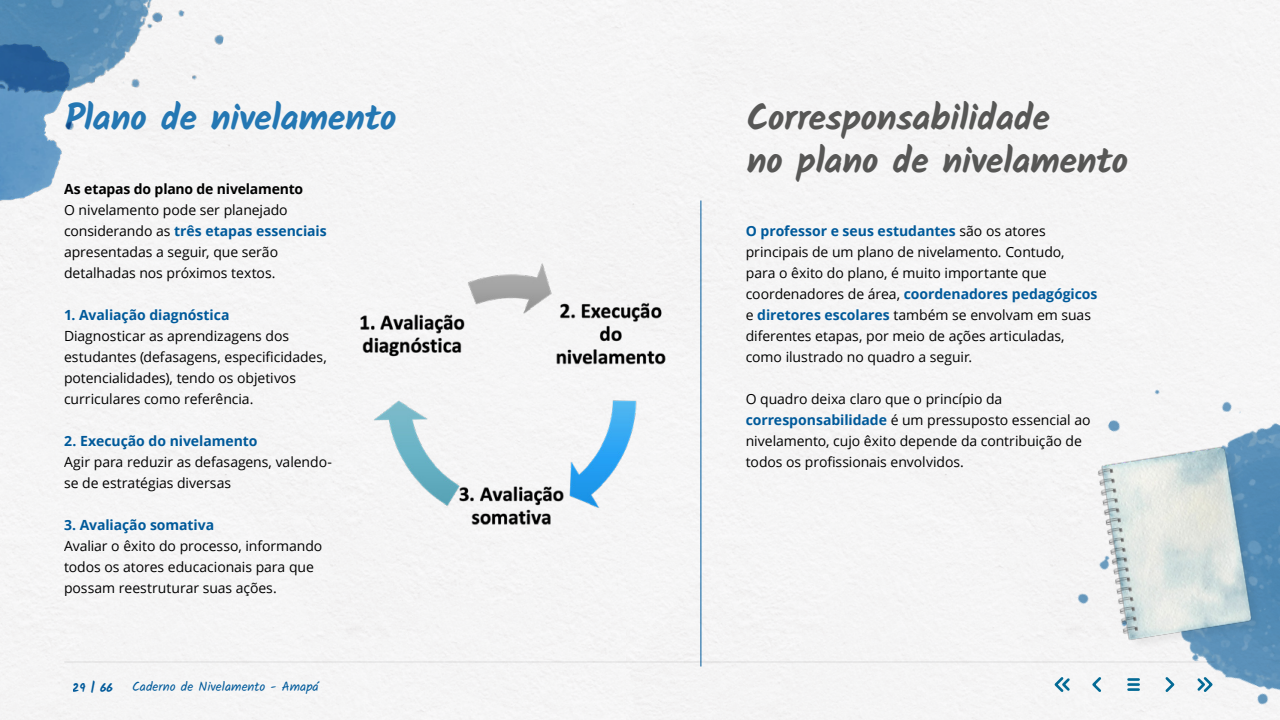
<style>
.page{position:relative;width:1280px;height:720px;background:#fff}
.page>*{position:absolute;margin:0;border:0;box-sizing:border-box;transform-origin:0 0}
.t1{font:700 36px/42px "Kalam";letter-spacing:-.01em;color:#575756}
.t2{font:700 36px "Kalam";letter-spacing:-.01em;color:#2477b3}
.t3{font:14px/21px "Open Sans";letter-spacing:-.005em;color:#000}
.t4{font:700 14px "Open Sans";letter-spacing:-.005em;color:#005ea1}
.t5{font:700 14px "Open Sans";letter-spacing:-.015em;color:#000}
.t6{font:13px "Kalam";letter-spacing:.005em;color:#005ea1}
.t7{font:700 12px "Kalam";color:#005ea1}
.s1{font-weight:700;color:#005ea1}
</style>
<div class="page">
<img style="left:1016px;top:299px;width:264px;height:421px">
<img style="left:1084px;top:433px;width:182px;height:222px">
<hr style="left:65px;top:661px;width:1149px;height:2px;background:#ededed">
<svg style="left:1163px;top:675px;width:14px;height:19px"></svg>
<svg style="left:1195px;top:675px;width:20px;height:19px"></svg>
<svg style="left:1052px;top:675px;width:20px;height:19px"></svg>
<svg style="left:1090px;top:675px;width:14px;height:19px"></svg>
<svg style="left:1129px;top:678px;width:10px;height:13px"></svg>
<hr style="left:700px;top:201px;width:1px;height:466px;background:#005ea1">
<img style="left:348px;top:259px;width:326px;height:292px">
<img style="left:0;top:155px;width:70px;height:53px">
<img style="left:0;top:0;width:232px;height:155px">
<h1 class="t2" style="left:65px;top:97px;width:333px">Plano de nivelamento</h1>
<h1 class="t1" style="left:747px;top:97px;width:383px">Corresponsabilidade<br>no plano de nivelamento</h1>
<p class="t5" style="left:64px;top:179px;width:241px">As etapas do plano de nivelamento</p>
<p class="t3" style="left:64px;top:199px;width:264px">O nivelamento pode ser planejado considerando as <span class="s1">três etapas essenciais </span>apresentadas a seguir, que serão detalhadas nos próximos textos.</p>
<p class="t4" style="left:64px;top:305px;width:167px">1. Avaliação diagnóstica</p>
<p class="t3" style="left:64px;top:325px;width:264px">Diagnosticar as aprendizagens dos estudantes (defasagens, especificidades, potencialidades), tendo os objetivos curriculares como referência.</p>
<p class="t4" style="left:64px;top:431px;width:195px">2. Execução do nivelamento</p>
<p class="t3" style="left:64px;top:451px;width:270px">Agir para reduzir as defasagens, valendo&shy;se de estratégias diversas</p>
<p class="t4" style="left:64px;top:515px;width:152px">3. Avaliação somativa</p>
<p class="t3" style="left:64px;top:535px;width:260px">Avaliar o êxito do processo, informando todos os atores educacionais para que possam reestruturar suas ações.</p>
<p class="t3" style="left:746px;top:220px;width:353px"><span class="s1">O professor e seus estudantes</span> são os atores principais de um plano de nivelamento. Contudo, para o êxito do plano, é muito importante que coordenadores de área, <span class="s1">coordenadores pedagógicos </span>e <span class="s1">diretores escolares</span> também se envolvam em suas diferentes etapas, por meio de ações articuladas, como ilustrado no quadro a seguir.</p>
<p class="t3" style="left:746px;top:388px;width:346px">O quadro deixa claro que o princípio da <span class="s1">corresponsabilidade</span> é um pressuposto essencial ao nivelamento, cujo êxito depende da contribuição de todos os profissionais envolvidos.</p>
<p class="t7" style="left:73px;top:681px;width:42px">29 | 66</p>
<p class="t6" style="left:132px;top:678px;width:188px">Caderno de Nivelamento - Amapá</p>
</div>
